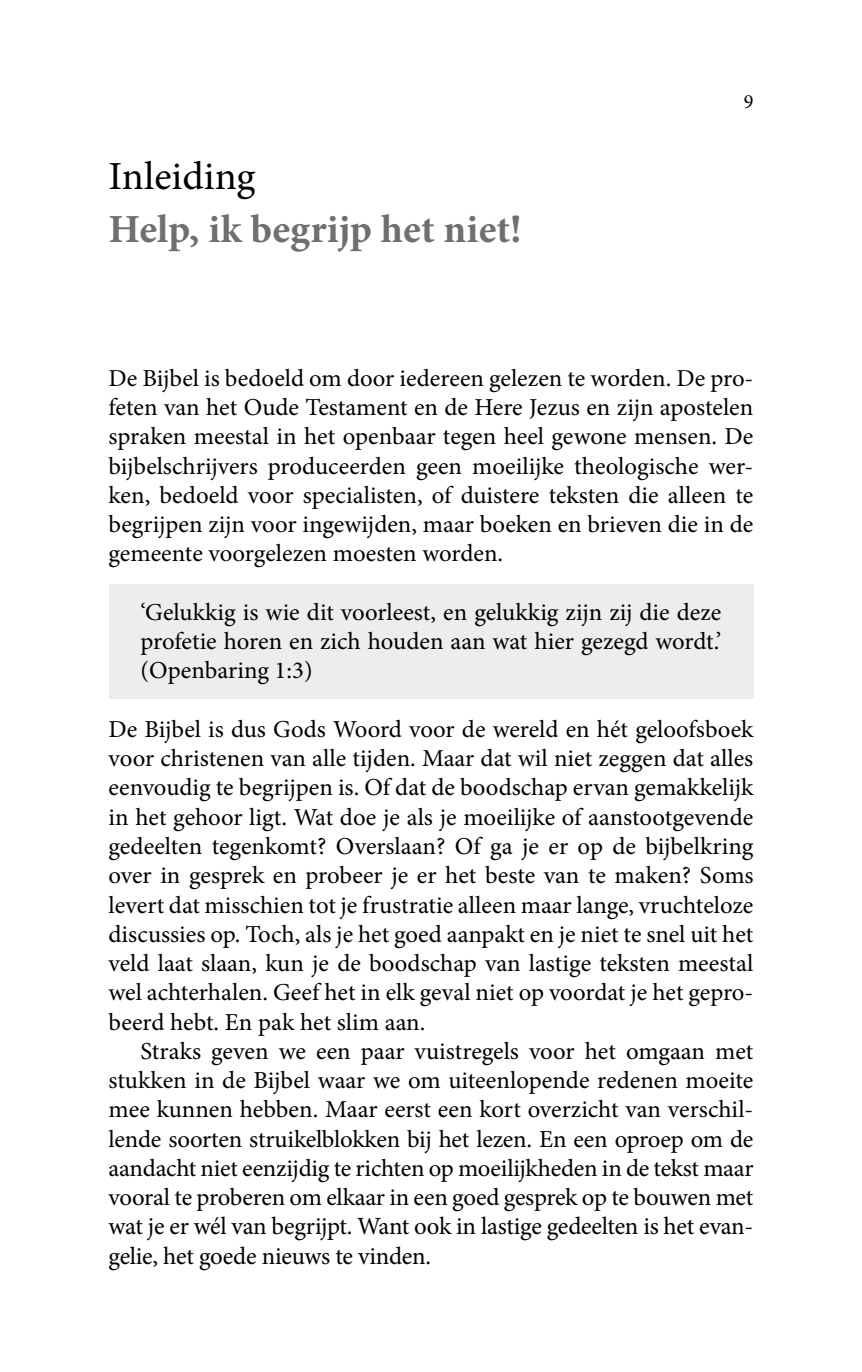
<style>
.page{position:relative;width:862px;height:1372px;background:#fff}
.page>*{position:absolute;margin:0;border:0;box-sizing:border-box;transform-origin:0 0}
.t1{font:700 39.82px "Minion Pro";color:#706f6f}
.t2{font:39.82px "Minion Pro";color:#000}
.t3{font:24.75px/29.2px "Minion Pro";letter-spacing:-.015em;color:#000}
.t4{font:24.3px/29.2px "Minion Pro";letter-spacing:-.005em;color:#000;text-align:justify}
.t5{font:20.25px "Minion Pro";color:#000}
.s1{font-size:24.75px}
</style>
<div class="page">
<div style="left:108px;top:584px;width:645px;height:114px;background:#ededed"></div>
<h1 class="t2" style="left:108px;top:149px;width:148px">Inleiding</h1>
<h1 class="t1" style="left:108px;top:201px;width:414px">Help, ik begrijp het niet!</h1>
<p class="t5" style="left:743px;top:87px;width:11px">9</p>
<p class="t4" style="left:108px;top:363px;width:646px">De Bijbel is bedoeld om door iedereen gelezen te worden. De pro&shy;feten van het Oude Testament en de Here Jezus en zijn apostelen spraken meestal in het openbaar tegen heel gewone mensen. De bijbelschrijvers produceerden geen moeilijke theologische wer&shy;ken, bedoeld voor specialisten, of duistere teksten die alleen te begrijpen zijn voor ingewijden, maar boeken en brieven die in de gemeente voorgelezen moesten worden.</p>
<p class="t4" style="left:140px;top:597px;width:582px">‘Gelukkig is wie dit voorleest, en gelukkig zijn zij die deze profetie horen en zich houden aan wat hier gezegd wordt.’ (Openbaring 1:3)</p>
<p class="t4" style="left:108px;top:714px;width:646px">De Bijbel is dus Gods Woord voor de wereld en hét geloofsboek voor christenen van alle tijden. Maar dat wil niet zeggen dat alles eenvoudig te begrijpen is. Of dat de boodschap ervan gemakkelijk in het gehoor ligt. Wat doe je als je moeilijke of aanstootgevende gedeelten tegenkomt? Overslaan? Of ga je er op de bijbelkring over in gesprek en probeer je er het beste van te maken? Soms levert dat misschien tot je frustratie alleen maar lange, vruchteloze discussies op. Toch, als je het goed aanpakt en je niet te snel uit het veld laat slaan, kun je de boodschap van lastige teksten meestal wel achterhalen. Geef het in elk geval niet op voordat je het gepro&shy;beerd hebt. En pak het slim aan.</p>
<p class="t4" style="left:108px;top:1036px;width:646px;text-indent:32px">Straks geven we een paar vuistregels voor het omgaan met stukken in de Bijbel waar we om uiteenlopende redenen moeite mee kunnen hebben. Maar eerst een kort overzicht van verschil&shy;lende soorten struikelblokken bij het lezen. En een oproep om de aandacht niet eenzijdig te richten op moeilijkheden in de tekst maar vooral te proberen om elkaar in een goed gesprek op te bou<span class="s1">wen met</span></p>
<p class="t3" style="left:108px;top:1211px;width:646px">wat je er wél van begrijpt. Want ook in lastige gedeelten is het evan&shy;gelie, het goede nieuws te vinden.</p>
</div>
